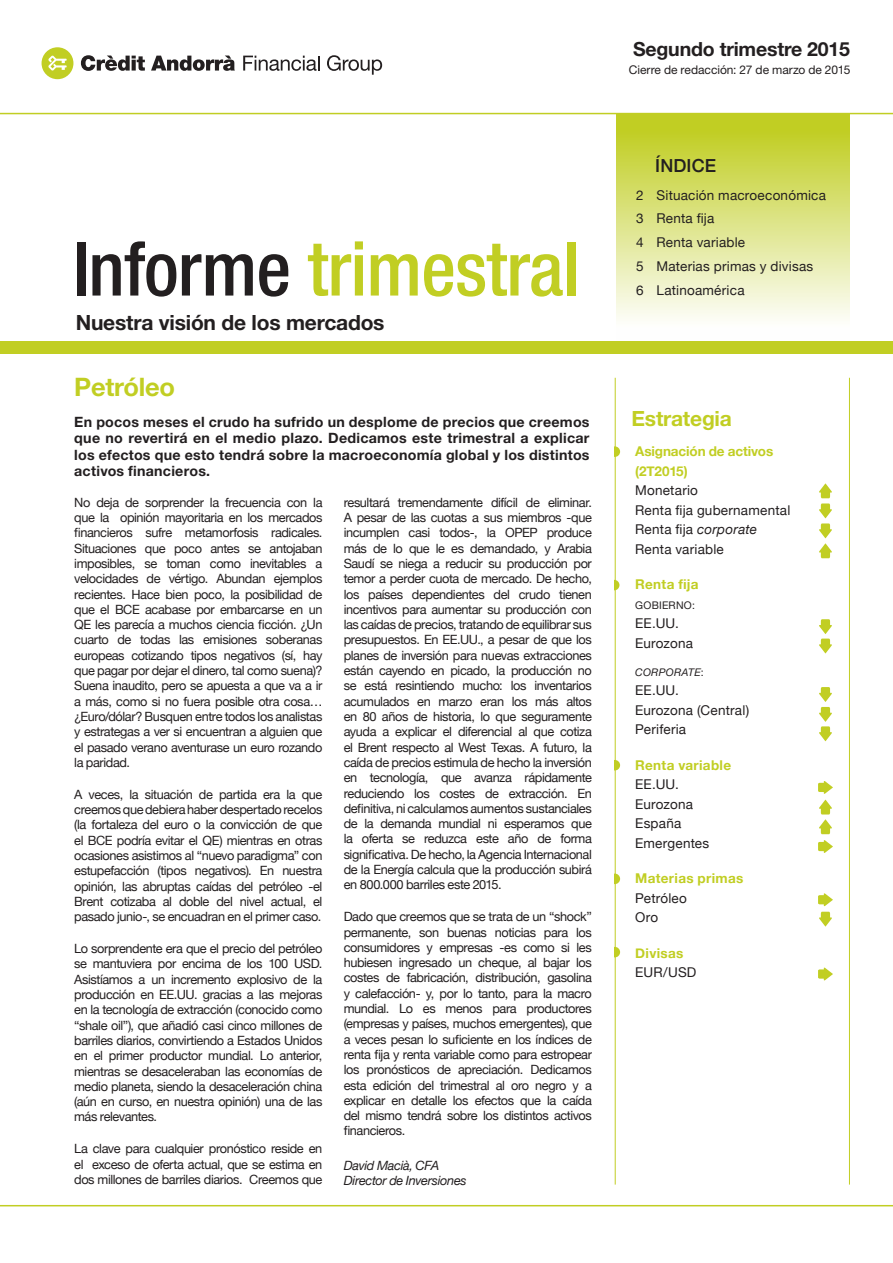
<style>
.page{position:relative;width:893px;height:1263px;background:#fff}
.page>*{position:absolute;margin:0;border:0;box-sizing:border-box;transform-origin:0 0}
.t1{font:500 condensed 75px "Helvetica Neue";letter-spacing:-.01em;color:#c1ce23}
.t2{font:700 25.5px "Helvetica Neue LT Std";letter-spacing:-.01em;color:#c1ce23}
.t3{font:700 21px "Helvetica Neue LT Std";letter-spacing:-.01em;color:#231f20}
.t4{font:700 21px "Helvetica Neue LT Std";letter-spacing:-.01em;color:#c1ce23}
.t5{font:700 19.5px "Helvetica Neue LT Std";letter-spacing:-.01em;color:#231f20}
.t6{font:500 18px "Helvetica Neue";letter-spacing:.005em;color:#231f20}
.t7{font:700 14.25px/16.5px "Helvetica Neue LT Std";letter-spacing:.015em;color:#231f20;text-align:justify}
.t8{font:13.5px/19.5px "Helvetica Neue";letter-spacing:.015em;color:#231f20}
.t9{font:700 13.5px "Helvetica Neue";letter-spacing:.02em;color:#c1ce23}
.t10{font:700 13.5px/19.5px "Helvetica Neue";letter-spacing:-.01em;color:#c1ce23}
.t11{font:12.75px/15.3px "Helvetica Neue";letter-spacing:-.03em;color:#231f20;text-align:justify}
.t12{font:italic 12.75px/15px "Helvetica Neue";letter-spacing:-.025em;color:#231f20}
.t13{font:12px "Helvetica Neue LT Std";letter-spacing:-.005em;color:#231f20}
.t14{font:italic 10.5px "Helvetica Neue";letter-spacing:.025em;color:#231f20}
.t15{font:10.5px "Helvetica Neue";letter-spacing:.025em;color:#231f20}
.s1{color:#231f20}
.s2{font-style:italic}
.s3{font-style:normal}
</style>
<div class="page">
<div style="left:617px;top:114px;width:233px;height:227px;background:linear-gradient(to bottom,#bdca14,#fff)"></div>
<hr style="left:0;top:1205px;width:893px;height:1px;background:#c1ce23">
<div style="left:0;top:341px;width:893px;height:13px;background:#c1ce23"></div>
<hr style="left:0;top:113px;width:893px;height:1px;background:#c1ce23">
<hr style="left:849px;top:378px;width:1px;height:806px;background:#c1ce23">
<hr style="left:615px;top:378px;width:1px;height:806px;background:#c1ce23">
<svg style="left:615px;top:446px;width:5px;height:11px"></svg>
<svg style="left:819px;top:483px;width:13px;height:75px"></svg>
<svg style="left:818px;top:968px;width:15px;height:12px"></svg>
<svg style="left:819px;top:619px;width:13px;height:34px"></svg>
<svg style="left:819px;top:912px;width:13px;height:14px"></svg>
<svg style="left:818px;top:893px;width:15px;height:13px"></svg>
<svg style="left:819px;top:687px;width:13px;height:54px"></svg>
<svg style="left:818px;top:840px;width:15px;height:13px"></svg>
<svg style="left:819px;top:800px;width:13px;height:34px"></svg>
<svg style="left:818px;top:781px;width:15px;height:13px"></svg>
<svg style="left:616px;top:580px;width:3px;height:10px"></svg>
<svg style="left:616px;top:760px;width:4px;height:10px"></svg>
<svg style="left:615px;top:873px;width:5px;height:11px"></svg>
<svg style="left:616px;top:947px;width:4px;height:10px"></svg>
<div style="left:42px;top:47px;width:31px;height:32px;background:#c1ce23;border-radius:50%"></div>
<svg style="left:48px;top:55px;width:19px;height:16px"></svg>
<svg style="left:81px;top:55px;width:64px;height:16px"></svg>
<svg style="left:151px;top:56px;width:84px;height:15px"></svg>
<svg style="left:243px;top:56px;width:77px;height:15px"></svg>
<svg style="left:327px;top:55px;width:55px;height:20px"></svg>
<h1 class="t1" style="left:73px;top:224px;width:508px"><span class="s1">Informe</span> trimestral</h1>
<h3 class="t3" style="left:76px;top:310px;width:310px">Nuestra visión de los mercados</h3>
<h2 class="t2" style="left:74px;top:371px;width:102px">Petróleo</h2>
<p class="t7" style="left:74px;top:413px;width:517px">En pocos meses el crudo ha sufrido un desplome de precios que creemos que no revertirá en el medio plazo. Dedicamos este trimestral a explicar los efectos que esto tendrá sobre la macroeconomía global y los distintos activos financieros.</p>
<p class="t11" style="left:74px;top:495px;width:250px">No deja de sorprender la frecuencia con la que la opinión mayoritaria en los mercados financieros sufre metamorfosis radicales.<br>Situaciones que poco antes se antojaban imposibles, se toman como inevitables a velocidades de vértigo. Abundan ejemplos recientes. Hace bien poco, la posibilidad de que el BCE acabase por embarcarse en un QE les parecía a muchos ciencia ficción. ¿Un cuarto de todas las emisiones soberanas europeas cotizando tipos negativos (sí, hay que pagar por dejar el dinero, tal como suena)?<br>Suena inaudito, pero se apuesta a que va a ir a más, como si no fuera posible otra cosa… ¿Euro/dólar? Busquen entre todos los analistas y estrategas a ver si encuentran a alguien que el pasado verano aventurase un euro rozando la paridad.</p>
<p class="t11" style="left:74px;top:787px;width:250px">A veces, la situación de partida era la que creemos que debiera haber despertado recelos (la fortaleza del euro o la convicción de que el BCE podría evitar el QE) mientras en otras ocasiones asistimos al “nuevo paradigma” con estupefacción (tipos negativos). En nuestra opinión, las abruptas caídas del petróleo -el Brent cotizaba al doble del nivel actual, el pasado junio-, se encuadran en el primer caso.</p>
<p class="t11" style="left:74px;top:942px;width:250px">Lo sorprendente era que el precio del petróleo se mantuviera por encima de los 100 USD.<br>Asistíamos a un incremento explosivo de la producción en EE.UU. gracias a las mejoras en la tecnología de extracción (conocido como “shale oil”), que añadió casi cinco millones de barriles diarios, convirtiendo a Estados Unidos en el primer productor mundial. Lo anterior, mientras se desaceleraban las economías de medio planeta, siendo la desaceleración china (aún en curso, en nuestra opinión) una de las más relevantes.</p>
<p class="t11" style="left:74px;top:1142px;width:250px">La clave para cualquier pronóstico reside en el exceso de oferta actual, que se estima en dos millones de barriles diarios. Creemos que</p>
<p class="t11" style="left:344px;top:495px;width:250px">resultará tremendamente difícil de eliminar.<br>A pesar de las cuotas a sus miembros -que incumplen casi todos-, la OPEP produce más de lo que le es demandado, y Arabia Saudí se niega a reducir su producción por temor a perder cuota de mercado. De hecho, los países dependientes del crudo tienen incentivos para aumentar su producción con las caídas de precios, tratando de equilibrar sus presupuestos. En EE.UU., a pesar de que los planes de inversión para nuevas extracciones están cayendo en picado, la producción no se está resintiendo mucho: los inventarios acumulados en marzo eran los más altos en 80 años de historia, lo que seguramente ayuda a explicar el diferencial al que cotiza el Brent respecto al West Texas. A futuro, la caída de precios estimula de hecho la inversión en tecnología, que avanza rápidamente reduciendo los costes de extracción. En definitiva, ni calculamos aumentos sustanciales de la demanda mundial ni esperamos que la oferta se reduzca este año de forma significativa. De hecho, la Agencia Internacional de la Energía calcula que la producción subirá en 800.000 barriles este 2015.</p>
<p class="t11" style="left:344px;top:910px;width:250px">Dado que creemos que se trata de un “shock” permanente, son buenas noticias para los consumidores y empresas -es como si les hubiesen ingresado un cheque, al bajar los costes de fabricación, distribución, gasolina y calefacción- y, por lo tanto, para la macro mundial. Lo es menos para productores (empresas y países, muchos emergentes), que a veces pesan lo suficiente en los índices de renta fija y renta variable como para estropear los pronósticos de apreciación. Dedicamos esta edición del trimestral al oro negro y a explicar en detalle los efectos que la caída del mismo tendrá sobre los distintos activos financieros.</p>
<p class="t12" style="left:344px;top:1158px;width:124px">David Macià, CFA<br>Director de Inversiones</p>
<h3 class="t5" style="left:633px;top:37px;width:218px">Segundo trimestre 2015</h3>
<p class="t13" style="left:629px;top:63px;width:223px">Cierre de redacción: 27 de marzo de 2015</p>
<h3 class="t6" style="left:655px;top:151px;width:62px">ÍNDICE</h3>
<p class="t8" style="left:636px;top:184px;width:191px;line-height:23.7px">2 Situación macroeconómica<br>3 Renta fija<br>4 Renta variable<br>5 Materias primas y divisas<br>6 Latinoamérica</p>
<h3 class="t4" style="left:631px;top:405px;width:102px">Estrategia</h3>
<p class="t10" style="left:635px;top:442px;width:140px">Asignación de activos (2T2015)</p>
<p class="t8" style="left:635px;top:481px;width:157px">Monetario<br>Renta fija gubernamental<br>Renta fija <span class="s2">corporate<br></span>Renta variable</p>
<p class="t9" style="left:635px;top:574px;width:65px">Renta fija</p>
<p class="t15" style="left:635px;top:597px;width:61px">GOBIERNO:</p>
<p class="t8" style="left:635px;top:614px;width:59px">EE.UU.<br>Eurozona</p>
<p class="t14" style="left:635px;top:664px;width:70px">Corporate<span class="s3">:</span></p>
<p class="t8" style="left:635px;top:681px;width:115px">EE.UU.<br>Eurozona (Central)<br>Periferia</p>
<p class="t9" style="left:635px;top:754px;width:97px">Renta variable</p>
<p class="t8" style="left:635px;top:775px;width:76px">EE.UU.<br>Eurozona<br>España<br>Emergentes</p>
<p class="t9" style="left:635px;top:868px;width:110px">Materias primas</p>
<p class="t8" style="left:635px;top:889px;width:53px">Petróleo<br>Oro</p>
<p class="t9" style="left:635px;top:942px;width:50px">Divisas</p>
<p class="t8" style="left:635px;top:963px;width:63px">EUR/USD</p>
</div>
